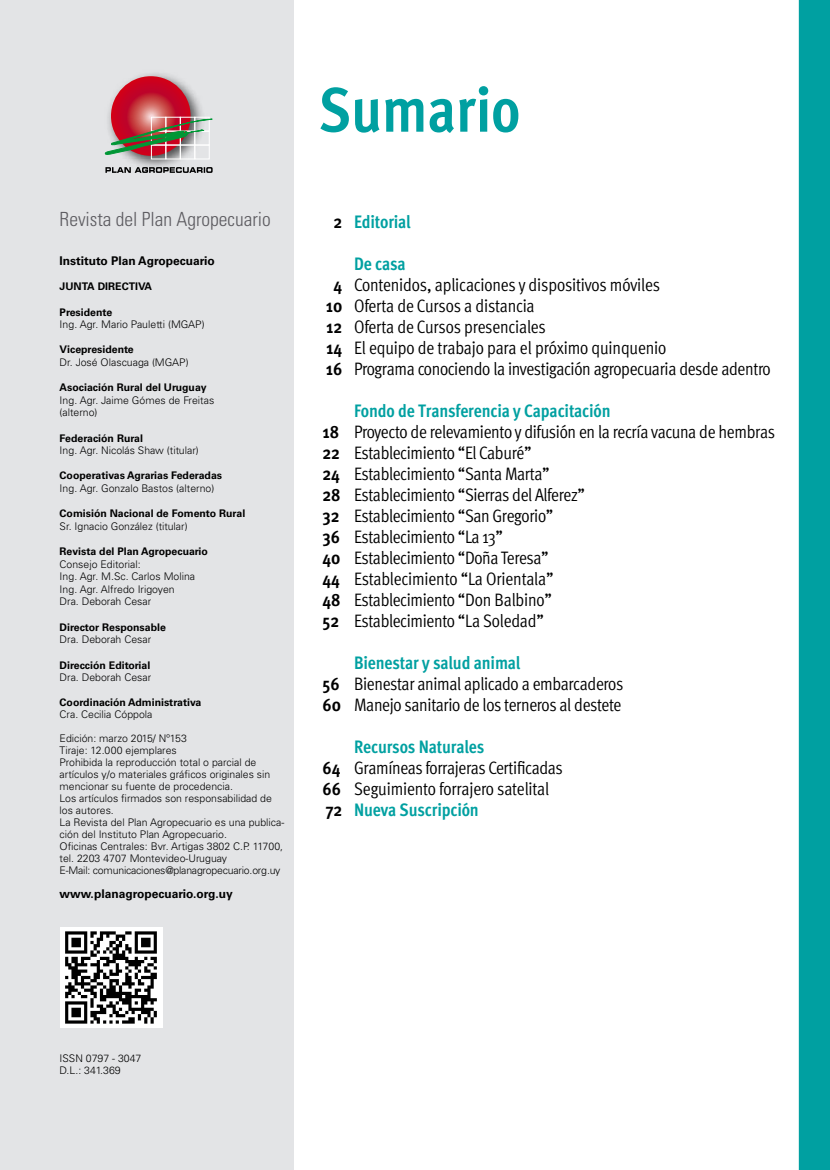
<style>
.page{position:relative;width:830px;height:1170px;background:#fff}
.page>*{position:absolute;margin:0;border:0;box-sizing:border-box;transform-origin:0 0}
.t1{font:700 63px "Meta Cond";letter-spacing:-.005em;color:#00a0a1}
.t2{font:300 condensed 19.5px "Univers LT Std";color:#5c5b60}
.t3{font:18px/21px "Meta Cond";letter-spacing:-.02em;color:#000}
.t4{font:700 18px "Meta Cond";letter-spacing:-.01em;color:#00a0a1}
.t5{font:700 12px "Univers LT Std";color:#000}
.t6{font:300 10.5px/12px "Univers LT Std";color:#000}
.t7{font:700 10.5px "Univers LT Std";color:#000}
.s1{color:#000}
.s2{font-weight:700}
.s3{font-weight:700;color:#00a0a1}
</style>
<div class="page">
<div style="left:0;top:0;width:293px;height:1169px;background:#e3e4e6"></div>
<img style="left:104px;top:73px;width:105px;height:94px">
<svg style="left:111px;top:76px;width:79px;height:80px;background:#c92135"></svg>
<svg style="left:105px;top:167px;width:107px;height:6px"></svg>
<div style="left:151px;top:117px;width:15px;height:14px;border:1px solid #fff"></div>
<div style="left:151px;top:145px;width:15px;height:14px;border:1px solid #fff"></div>
<div style="left:165px;top:117px;width:15px;height:14px;border:1px solid #fff"></div>
<div style="left:165px;top:145px;width:15px;height:14px;border:1px solid #fff"></div>
<div style="left:180px;top:117px;width:15px;height:14px;border:1px solid #fff"></div>
<div style="left:180px;top:145px;width:15px;height:14px;border:1px solid #fff"></div>
<div style="left:194px;top:117px;width:15px;height:14px;border:1px solid #fff"></div>
<div style="left:194px;top:145px;width:15px;height:14px;border:1px solid #fff"></div>
<svg style="left:105px;top:119px;width:108px;height:36px"></svg>
<div style="left:798px;top:0;width:31px;height:1169px;background:#00a0a1"></div>
<img style="left:60px;top:927px;width:102px;height:100px">
<p class="t2" style="left:60px;top:208px;width:213px">Revista del Plan Agropecuario</p>
<p class="t5" style="left:60px;top:254px;width:156px">Instituto Plan Agropecuario</p>
<p class="t7" style="left:60px;top:280px;width:94px">JUNTA DIRECTIVA</p>
<p class="t7" style="left:60px;top:305px;width:54px">Presidente</p>
<p class="t6" style="left:60px;top:318px;width:146px">Ing. Agr. Mario Pauletti (MGAP)</p>
<p class="t7" style="left:60px;top:343px;width:76px">Vicepresidente</p>
<p class="t6" style="left:60px;top:356px;width:130px">Dr. José Olascuaga (MGAP)</p>
<p class="t7" style="left:60px;top:381px;width:148px">Asociación Rural del Uruguay</p>
<p class="t6" style="left:60px;top:394px;width:156px;line-height:12.6px">Ing. Agr. Jaime Gómes de Freitas (alterno)</p>
<p class="t7" style="left:60px;top:431px;width:85px">Federación Rural</p>
<p class="t6" style="left:60px;top:444px;width:141px">Ing. Agr. Nicolás Shaw (titular)</p>
<p class="t7" style="left:60px;top:469px;width:164px">Cooperativas Agrarias Federadas</p>
<p class="t6" style="left:60px;top:482px;width:156px">Ing. Agr. Gonzalo Bastos (alterno)</p>
<p class="t7" style="left:60px;top:507px;width:187px">Comisión Nacional de Fomento Rural</p>
<p class="t6" style="left:60px;top:520px;width:129px">Sr. Ignacio González (titular)</p>
<p class="t7" style="left:60px;top:545px;width:150px">Revista del Plan Agropecuario</p>
<p class="t6" style="left:60px;top:557px;width:137px;line-height:12.6px">Consejo Editorial:<br>Ing. Agr. M.Sc. Carlos Molina<br>Ing. Agr. Alfredo Irigoyen<br>Dra. Deborah Cesar</p>
<p class="t7" style="left:60px;top:620px;width:108px">Director Responsable</p>
<p class="t6" style="left:60px;top:633px;width:93px">Dra. Deborah Cesar</p>
<p class="t7" style="left:60px;top:658px;width:92px">Dirección Editorial</p>
<p class="t6" style="left:60px;top:671px;width:93px">Dra. Deborah Cesar</p>
<p class="t7" style="left:60px;top:696px;width:143px">Coordinación Administrativa</p>
<p class="t6" style="left:60px;top:708px;width:94px">Cra. Cecilia Cóppola</p>
<p class="t6" style="left:60px;top:732px;width:226px">Edición: marzo 2015/ Nº153<br>Tiraje: 12.000 ejemplares<br>Prohibida la reproducción total o parcial de artículos y/o materiales gráficos originales sin mencionar su fuente de procedencia.<br>Los artículos firmados son responsabilidad de los autores.<br>La Revista del Plan Agropecuario es una publica&shy;ción del Instituto Plan Agropecuario.<br>Oficinas Centrales: Bvr. Artigas 3802 C.P. 11700, tel. 2203 4707 Montevideo-Uruguay<br>E-Mail: comunicaciones@planagropecuario.org.uy</p>
<p class="t5" style="left:60px;top:887px;width:175px">www.planagropecuario.org.uy</p>
<h1 class="t1" style="left:318px;top:73px;width:203px">Sumario</h1>
<p class="t4" style="left:333px;top:211px;width:79px"><span class="s1">2</span> Editorial</p>
<p class="t4" style="left:354px;top:253px;width:53px">De casa</p>
<p class="t3" style="left:333px;top:274px;width:328px"><span class="s2">4</span> Contenidos, aplicaciones y dispositivos móviles</p>
<p class="t3" style="left:325px;top:295px;width:210px"><span class="s2">10</span> Oferta de Cursos a distancia</p>
<p class="t3" style="left:326px;top:316px;width:221px"><span class="s2">12</span> Oferta de Cursos presenciales</p>
<p class="t3" style="left:326px;top:337px;width:341px"><span class="s2">14</span> El equipo de trabajo para el próximo quinquenio</p>
<p class="t3" style="left:325px;top:358px;width:446px"><span class="s2">16</span> Programa conociendo la investigación agropecuaria desde adentro</p>
<p class="t3" style="left:322px;top:400px;width:453px;text-indent:32px"><span class="s3">Fondo de Transferencia y Capacitación<br></span><span class="s2">18</span> Proyecto de relevamiento y difusión en la recría vacuna de hembras <span class="s2">22</span> Establecimiento “El Caburé”<br><span class="s2">24</span> Establecimiento “Santa Marta”<br><span class="s2">28</span> Establecimiento “Sierras del Alferez”<br><span class="s2">32</span> Establecimiento “San Gregorio”<br><span class="s2">36</span> Establecimiento “La 13”<br><span class="s2">40</span> Establecimiento “Doña Teresa”<br><span class="s2">44</span> Establecimiento “La Orientala”<br><span class="s2">48</span> Establecimiento “Don Balbino”<br><span class="s2">52</span> Establecimiento “La Soledad”</p>
<p class="t3" style="left:322px;top:652px;width:302px;text-indent:32px"><span class="s3">Bienestar y salud animal<br></span><span class="s2">56</span> Bienestar animal aplicado a embarcaderos<br><span class="s2">60</span> Manejo sanitario de los terneros al destete</p>
<p class="t3" style="left:322px;top:736px;width:242px;text-indent:32px"><span class="s3">Recursos Naturales<br></span><span class="s2">64</span> Gramíneas forrajeras Certificadas<br><span class="s2">66</span> Seguimiento forrajero satelital<br><span class="s2">72</span> <span class="s3">Nueva Suscripción</span></p>
<p class="t6" style="left:60px;top:1052px;width:83px">ISSN 0797 - 3047<br>D.L.: 341.369</p>
</div>
